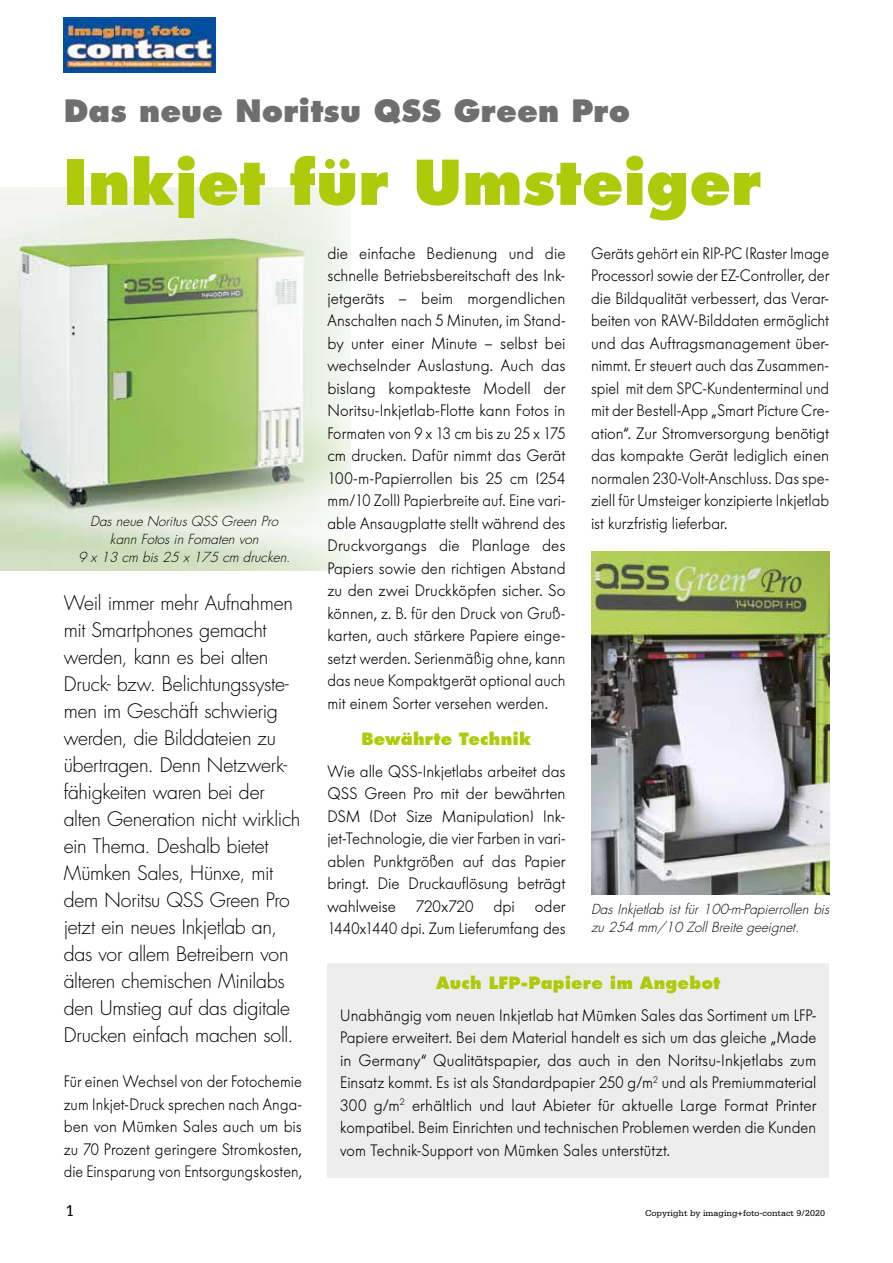
<style>
.page{position:relative;width:893px;height:1263px;background:#fff}
.page>*{position:absolute;margin:0;border:0;box-sizing:border-box;transform-origin:0 0}
.t1{font:800 60px "Futura";color:#afca0b}
.t2{font:800 30px "Futura";letter-spacing:.005em;color:#706f6f}
.t3{font:300 19.5px/27px "Futura";letter-spacing:-.015em;color:#000}
.t4{font:300 16.5px/22.5px "Futura BQ";color:#000;text-align:justify}
.t5{font:300 16.5px/22.5px "Futura BQ";color:#000;text-align:justify;scale:.93 1}
.t6{font:300 16.5px/22.5px "Futura BQ";color:#000;text-align:justify;scale:.95 1}
.t7{font:300 16.5px/22.5px "Futura BQ";color:#000;text-align:justify;scale:.96 1}
.t8{font:800 16.5px "Futura";letter-spacing:.01em;color:#afca0b}
.t9{font:16.5px "Serifa";color:#000}
.t10{font:italic 300 13.5px/18px "Futura";color:#000}
.t11{font:9px "Serifa";color:#000}
</style>
<div class="page">
<img style="left:0;top:188px;width:350px;height:382px">
<div style="left:327px;top:963px;width:502px;height:214px;background:#ededed"></div>
<img style="left:591px;top:552px;width:238px;height:342px">
<img style="left:64px;top:17px;width:152px;height:56px">
<h2 class="t2" style="left:64px;top:92px;width:568px">Das neue Noritsu QSS Green Pro</h2>
<h1 class="t1" style="left:64px;top:145px;width:699px">Inkjet für Umsteiger</h1>
<p class="t10" style="left:78px;top:512px;width:215px;text-align:center">Das neue Noritus QSS Green Pro kann Fotos in Fomaten von<br>9 x 13 cm bis 25 x 175 cm drucken.</p>
<p class="t3" style="left:64px;top:590px;width:238px">Weil immer mehr Aufnahmen mit Smartphones gemacht werden, kann es bei alten<br>Druck- bzw. Belichtungssyste&shy;men im Geschäft schwierig werden, die Bilddateien zu übertragen. Denn Netzwerk&shy;fähigkeiten waren bei der alten Generation nicht wirklich ein Thema. Deshalb bietet<br>Mümken Sales, Hünxe, mit dem Noritsu QSS Green Pro jetzt ein neues Inkjetlab an, das vor allem Betreibern von älteren chemischen Minilabs den Umstieg auf das digitale<br>Drucken einfach machen soll.</p>
<p class="t5" style="left:64px;top:1070px;width:258px">Für einen Wechsel von der Fotochemie zum Inkjet-Druck sprechen nach Anga&shy;ben von Mümken Sales auch um bis zu 70 Prozent geringere Stromkosten, die Einsparung von Entsorgungskosten,</p>
<p class="t4" style="left:327px;top:242px;width:240px">die einfache Bedienung und die schnelle Betriebsbereitschaft des Ink&shy;jetgeräts – beim morgendlichen Anschalten nach 5 Minuten, im Stand&shy;by unter einer Minute – selbst bei wechselnder Auslastung. Auch das bislang kompakteste Modell der Noritsu-Inkjetlab-Flotte kann Fotos in Formaten von 9 x 13 cm bis zu 25 x 175 cm drucken. Dafür nimmt das Gerät 100-m-Papierrollen bis 25 cm (254 mm/10 Zoll) Papierbreite auf. Eine vari&shy;able Ansaugplatte stellt während des Druckvorgangs die Planlage des Papiers sowie den richtigen Abstand zu den zwei Druckköpfen sicher. So können, z. B. für den Druck von Gruß&shy;karten, auch stärkere Papiere einge&shy;setzt werden. Serienmäßig ohne, kann das neue Kompaktgerät optional auch mit einem Sorter versehen werden.</p>
<p class="t8" style="left:362px;top:729px;width:171px">Bewährte Technik</p>
<p class="t7" style="left:327px;top:760px;width:250px">Wie alle QSS-Inkjetlabs arbeitet das QSS Green Pro mit der bewährten DSM (Dot Size Manipulation) Ink&shy;jet-Technologie, die vier Farben in vari&shy;ablen Punktgrößen auf das Papier bringt. Die Druckauflösung beträgt wahlweise 720x720 dpi oder 1440x1440 dpi. Zum Lieferumfang des</p>
<p class="t5" style="left:591px;top:242px;width:258px">Geräts gehört ein RIP-PC (Raster Image Processor) sowie der EZ-Controller, der die Bildqualität verbessert, das Verar&shy;beiten von RAW-Bilddaten ermöglicht und das Auftragsmanagement über&shy;nimmt. Er steuert auch das Zusammen&shy;spiel mit dem SPC-Kundenterminal und mit der Bestell-App „Smart Picture Cre&shy;ation“. Zur Stromversorgung benötigt das kompakte Gerät lediglich einen normalen 230-Volt-Anschluss. Das spe&shy;ziell für Umsteiger konzipierte Inkjetlab ist kurzfristig lieferbar.</p>
<p class="t10" style="left:591px;top:900px;width:241px">Das Inkjetlab ist für 100-m-Papierrollen bis zu 254 mm/10 Zoll Breite geeignet.</p>
<p class="t8" style="left:436px;top:973px;width:286px">Auch LFP-Papiere im Angebot</p>
<p class="t6" style="left:340px;top:1004px;width:503px">Unabhängig vom neuen Inkjetlab hat Mümken Sales das Sortiment um LFP-Papiere erweitert. Bei dem Material handelt es sich um das gleiche „Made in Germany“ Qualitätspapier, das auch in den Noritsu-Inkjetlabs zum Einsatz kommt. Es ist als Standardpapier 250 g/m<sup>2</sup> und als Premiummaterial 300 g/m<sup>2</sup> erhältlich und laut Abieter für aktuelle Large Format Printer kompatibel. Beim Einrichten und technischen Problemen werden die Kunden vom Technik-Support von Mümken Sales unterstützt.</p>
<p class="t9" style="left:65px;top:1201px;width:11px">1</p>
<p class="t11" style="left:645px;top:1208px;width:181px">Copyright by imaging+foto-contact 9/2020</p>
</div>
